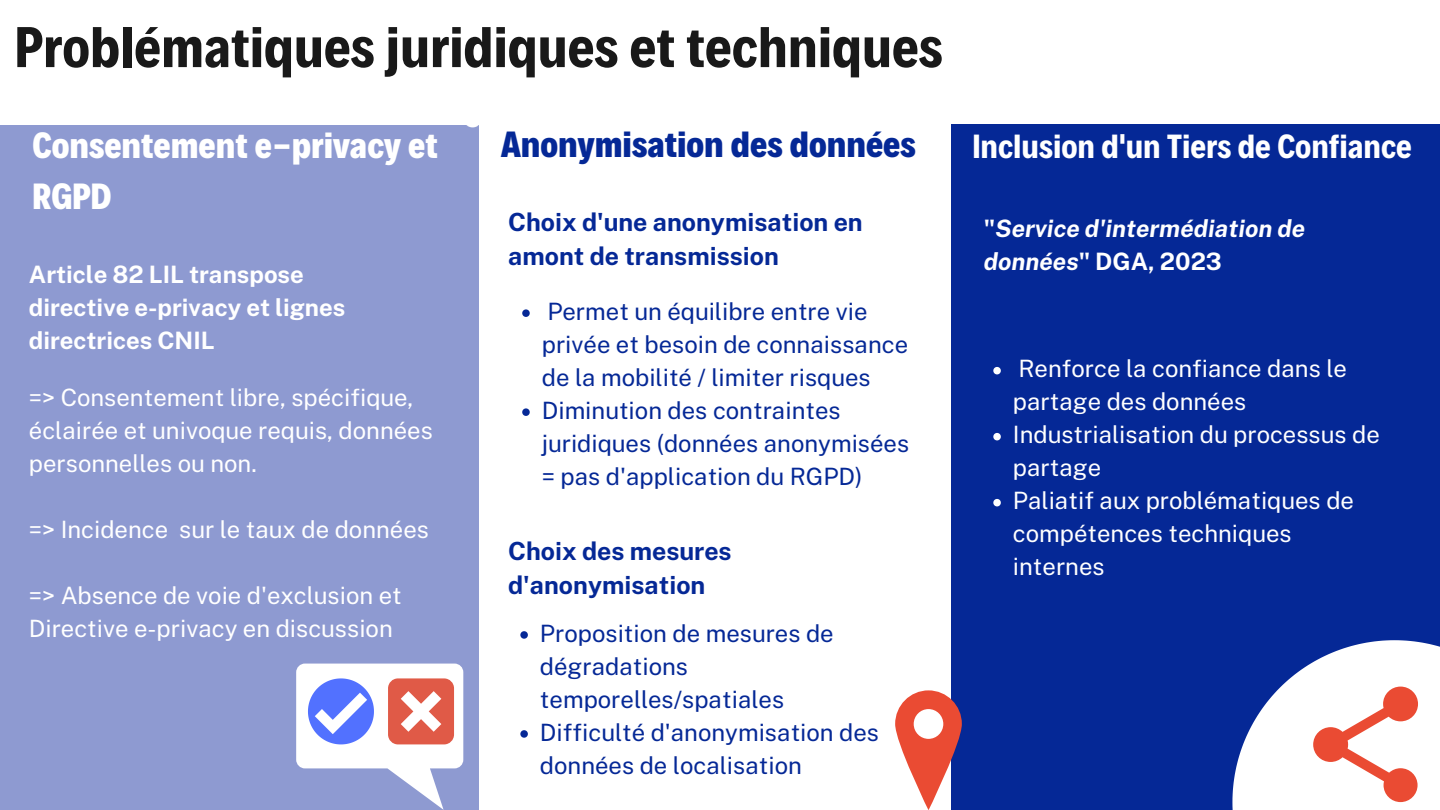
<style>
.page{position:relative;width:1440px;height:810px;background:#fff}
.page>*{position:absolute;margin:0;border:0;box-sizing:border-box;transform-origin:0 0}
.t1{font:700 58px "Decalotype";color:#191919}
.t2{font:700 39px "Decalotype";color:#fff}
.t3{font:800 36.9px/51px "Decalotype";color:#fff}
.t4{font:800 36.9px "Decalotype";color:#052896}
.t5{font:700 33.9px "Decalotype";color:#fff}
.t6{font:700 25px/33.8px "Public Sans";color:#052896}
.t7{font:700 24px/33px "Public Sans";color:#fff}
.t8{font:italic 700 24px/33px "Public Sans";color:#fff}
.t9{font:23.9px/33px "Public Sans";color:#fff}
.t10{font:23.9px/33px "Public Sans";color:#052896}
.s1{font-style:normal}
</style>
<div class="page">
<div style="left:0;top:125px;width:478px;height:685px;background:#8e9ad1"></div>
<div style="left:951px;top:124px;width:489px;height:686px;background:#052896"></div>
<svg style="left:296px;top:664px;width:167px;height:146px"></svg>
<svg style="left:522px;top:309px;width:8px;height:8px"></svg>
<svg style="left:522px;top:408px;width:8px;height:8px"></svg>
<svg style="left:895px;top:690px;width:67px;height:120px"></svg>
<svg style="left:993px;top:367px;width:8px;height:7px"></svg>
<svg style="left:993px;top:433px;width:8px;height:7px"></svg>
<svg style="left:993px;top:499px;width:8px;height:7px"></svg>
<svg style="left:1232px;top:640px;width:208px;height:170px"></svg>
<svg style="left:520px;top:631px;width:8px;height:8px"></svg>
<svg style="left:520px;top:730px;width:8px;height:8px"></svg>
<p class="t1" style="left:15px;top:9px;width:930px">Problématiques juridiques et techniques</p>
<p class="t2" style="left:463px;top:88px;width:32px">et</p>
<p class="t3" style="left:33px;top:117px;width:407px">Consentement e-privacy et<br>RGPD</p>
<p class="t7" style="left:29px;top:257px;width:318px">Article 82 LIL transpose directive e-privacy et lignes directrices CNIL</p>
<p class="t9" style="left:29px;top:381px;width:405px">=&gt; Consentement libre, spécifique, éclairée et univoque requis, données personnelles ou non.</p>
<p class="t9" style="left:29px;top:513px;width:402px">=&gt; Incidence sur le taux de données</p>
<p class="t9" style="left:29px;top:579px;width:374px">=&gt; Absence de voie d'exclusion et<br>Directive e-privacy en discussion</p>
<p class="t4" style="left:501px;top:120px;width:416px">Anonymisation des données</p>
<p class="t6" style="left:508px;top:205px;width:356px">Choix d'une anonymisation en amont de transmission</p>
<p class="t10" style="left:542px;top:295px;width:368px">Permet un équilibre entre vie privée et besoin de connaissance de la mobilité / limiter risques</p>
<p class="t10" style="left:542px;top:394px;width:369px">Diminution des contraintes juridiques (données anonymisées = pas d'application du RGPD)</p>
<p class="t6" style="left:508px;top:534px;width:225px">Choix des mesures d'anonymisation</p>
<p class="t10" style="left:540px;top:617px;width:295px">Proposition de mesures de dégradations temporelles/spatiales</p>
<p class="t10" style="left:540px;top:716px;width:341px">Difficulté d'anonymisation des données de localisation</p>
<p class="t5" style="left:972px;top:124px;width:441px">Inclusion d'un Tiers de Confiance</p>
<p class="t8" style="left:984px;top:212px;width:323px"><span class="s1">"</span>Service d'intermédiation de données<span class="s1">" DGA, 2023</span></p>
<p class="t9" style="left:1013px;top:352px;width:336px">Renforce la confiance dans le partage des données</p>
<p class="t9" style="left:1013px;top:418px;width:368px">Industrialisation du processus de partage</p>
<p class="t9" style="left:1013px;top:484px;width:343px">Paliatif aux problématiques de compétences techniques internes</p>
</div>
